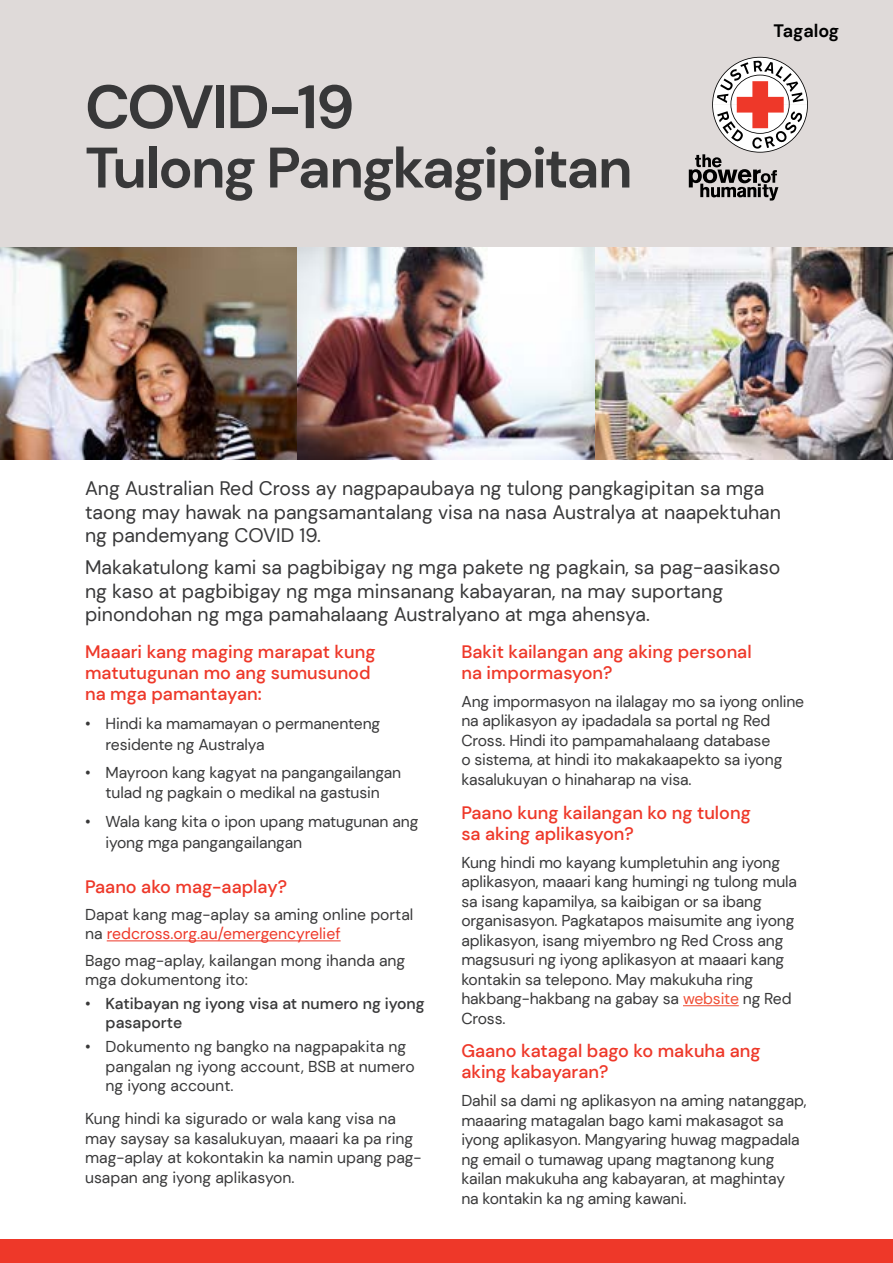
<style>
.page{position:relative;width:893px;height:1263px;background:#fff}
.page>*{position:absolute;margin:0;border:0;box-sizing:border-box;transform-origin:0 0}
.t1{font:700 61.05px "DM Sans";letter-spacing:-.035em;color:#383839}
.t2{font:700 57px "DM Sans";letter-spacing:-.035em;color:#383839}
.t3{font:19.5px/23.4px "DM Sans";color:#383839}
.t4{font:500 18px/21px "DM Sans";color:#ee3829}
.t5{font:700 18px "DM Sans";color:#000}
.t6{font:15.75px/19.5px "DM Sans";letter-spacing:-.01em;color:#383839}
.t7{font:500 15.75px/19.5px "DM Sans";color:#383839}
.s1{color:#ee3829}
.s2{font-weight:400}
.s3{color:#f04d34}
</style>
<div class="page">
<div style="left:0;top:0;width:893px;height:247px;background:#dfdad9"></div>
<div style="left:0;top:1240px;width:893px;height:23px;background:#ee3829"></div>
<svg style="left:689px;top:57px;width:119px;height:144px"></svg>
<hr style="left:107px;top:940px;width:234px;height:1px;background:#ee3829">
<hr style="left:683px;top:1005px;width:56px;height:1px;background:#f04d34">
<img style="left:0;top:247px;width:893px;height:213px">
<h1 class="t1" style="left:85px;top:69px;width:271px">COVID-19</h1>
<h2 class="t2" style="left:85px;top:132px;width:549px">Tulong Pangkagipitan</h2>
<p class="t5" style="left:774px;top:19px;width:67px">Tagalog</p>
<p class="t3" style="left:85px;top:477px;width:697px">Ang Australian Red Cross ay nagpapaubaya ng tulong pangkagipitan sa mga taong may hawak na pangsamantalang visa na nasa Australya at naapektuhan ng pandemyang COVID 19.</p>
<p class="t3" style="left:85px;top:556px;width:697px">Makakatulong kami sa pagbibigay ng mga pakete ng pagkain, sa pag-aasikaso ng kaso at pagbibigay ng mga minsanang kabayaran, na may suportang pinondohan ng mga pamahalaang Australyano at mga ahensya.</p>
<p class="t4" style="left:85px;top:641px;width:292px">Maaari kang maging marapat kung matutugunan mo ang sumusunod na mga pamantayan:</p>
<p class="t6" style="left:106px;top:713px;width:276px;line-height:21px;text-indent:-21px">• Hindi ka mamamayan o permanenteng residente ng Australya</p>
<p class="t6" style="left:85px;top:763px;width:318px;text-align:center">• Mayroon kang kagyat na pangangailangan tulad ng pagkain o medikal na gastusin</p>
<p class="t6" style="left:106px;top:811px;width:314px;line-height:21px;text-indent:-21px">• Wala kang kita o ipon upang matugunan ang iyong mga pangangailangan</p>
<p class="t4" style="left:85px;top:876px;width:204px">Paano ako mag-aaplay?</p>
<p class="t6" style="left:85px;top:904px;width:330px">Dapat kang mag-aplay sa aming online portal na <span class="s1">redcross.org.au/emergencyrelief</span></p>
<p class="t6" style="left:85px;top:950px;width:322px">Bago mag-aplay, kailangan mong ihanda ang mga dokumentong ito:</p>
<p class="t7" style="left:106px;top:993px;width:321px;text-indent:-21px"><span class="s2">•</span> Katibayan ng iyong visa at numero ng iyong pasaporte</p>
<p class="t6" style="left:106px;top:1037px;width:311px;text-indent:-21px">• Dokumento ng bangko na nagpapakita ng pangalan ng iyong account, BSB at numero ng iyong account.</p>
<p class="t6" style="left:85px;top:1109px;width:338px">Kung hindi ka sigurado or wala kang visa na may saysay sa kasalukuyan, maaari ka pa ring mag-aplay at kokontakin ka namin upang pag&shy;usapan ang iyong aplikasyon.</p>
<p class="t4" style="left:461px;top:641px;width:292px">Bakit kailangan ang aking personal na impormasyon?</p>
<p class="t6" style="left:461px;top:691px;width:344px">Ang impormasyon na ilalagay mo sa iyong online na aplikasyon ay ipadadala sa portal ng Red Cross. Hindi ito pampamahalaang database<br>o sistema, at hindi ito makakaapekto sa iyong kasalukuyan o hinaharap na visa.</p>
<p class="t4" style="left:461px;top:802px;width:291px">Paano kung kailangan ko ng tulong sa aking aplikasyon?</p>
<p class="t6" style="left:461px;top:852px;width:337px">Kung hindi mo kayang kumpletuhin ang iyong aplikasyon, maaari kang humingi ng tulong mula sa isang kapamilya, sa kaibigan or sa ibang organisasyon. Pagkatapos maisumite ang iyong aplikasyon, isang miyembro ng Red Cross ang magsusuri ng iyong aplikasyon at maaari kang kontakin sa telepono. May makukuha ring hakbang-hakbang na gabay sa <span class="s3">website</span> ng Red Cross.</p>
<p class="t4" style="left:461px;top:1040px;width:301px">Gaano katagal bago ko makuha ang aking kabayaran?</p>
<p class="t6" style="left:461px;top:1091px;width:347px">Dahil sa dami ng aplikasyon na aming natanggap, maaaring matagalan bago kami makasagot sa iyong aplikasyon. Mangyaring huwag magpadala ng email o tumawag upang magtanong kung kailan makukuha ang kabayaran, at maghintay<br>na kontakin ka ng aming kawani.</p>
</div>
